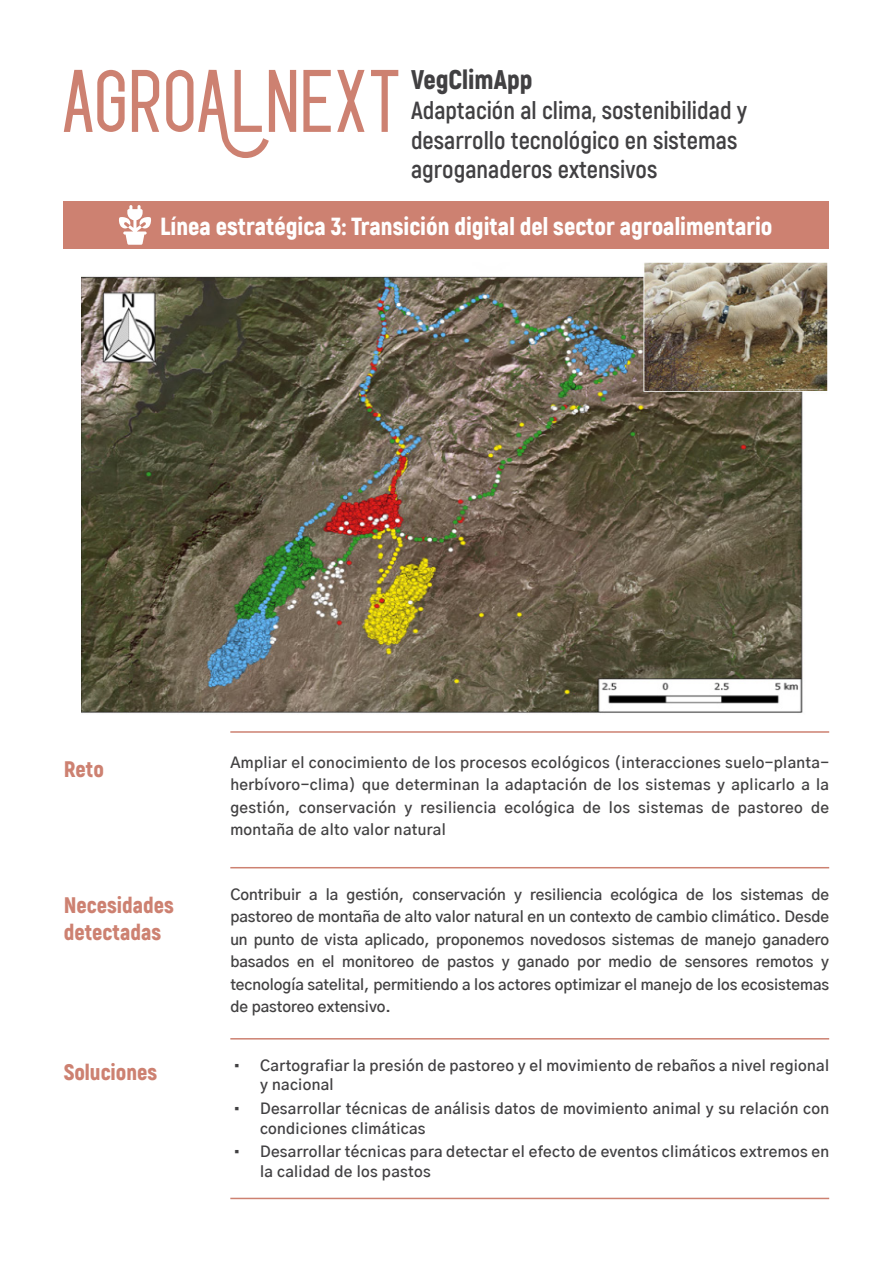
<style>
.page{position:relative;width:893px;height:1263px;background:#fff}
.page>*{position:absolute;margin:0;border:0;box-sizing:border-box;transform-origin:0 0}
.t1{font:900 27px "Akrobat";color:#414042}
.t2{font:700 24.75px/29.7px "Akrobat";color:#414042}
.t3{font:900 24.75px "Akrobat";color:#fff}
.t4{font:900 22.5px/27px "Akrobat";color:#cd8171}
.t5{font:600 15px/22.5px "Gothic A1";letter-spacing:.005em;color:#424142;text-align:justify}
.t6{font:600 15px/19.5px "Gothic A1";letter-spacing:.02em;color:#414042}
</style>
<div class="page">
<img style="left:82px;top:262px;width:746px;height:452px">
<hr style="left:230px;top:867px;width:599px;height:1px;background:#cd8171">
<hr style="left:230px;top:731px;width:599px;height:2px;background:#cd8171">
<hr style="left:230px;top:1038px;width:599px;height:1px;background:#cd8171">
<hr style="left:230px;top:1198px;width:599px;height:1px;background:#cd8171">
<svg style="left:64px;top:70px;width:61px;height:62px"></svg>
<svg style="left:132px;top:70px;width:27px;height:62px"></svg>
<svg style="left:166px;top:70px;width:130px;height:88px"></svg>
<svg style="left:303px;top:70px;width:28px;height:62px"></svg>
<svg style="left:337px;top:70px;width:28px;height:62px"></svg>
<svg style="left:371px;top:70px;width:27px;height:62px"></svg>
<div style="left:64px;top:201px;width:765px;height:48px;background:#cd8171"></div>
<svg style="left:119px;top:205px;width:32px;height:40px"></svg>
<p class="t1" style="left:411px;top:62px;width:123px">VegClimApp</p>
<p class="t2" style="left:411px;top:95px;width:338px">Adaptación al clima, sostenibilidad y desarrollo tecnológico en sistemas</p>
<p class="t2" style="left:411px;top:155px;width:248px">agroganaderos extensivos</p>
<p class="t3" style="left:160px;top:210px;width:614px">Línea estratégica 3: Transición digital del sector agroalimentario</p>
<p class="t4" style="left:64px;top:755px;width:42px">Reto</p>
<p class="t5" style="left:230px;top:750px;width:600px">Ampliar el conocimiento de los procesos ecológicos (interacciones suelo-planta&shy;herbívoro-clima) que determinan la adaptación de los sistemas y aplicarlo a la gestión, conservación y resiliencia ecológica de los sistemas de pastoreo de montaña de alto valor natural</p>
<p class="t4" style="left:64px;top:891px;width:112px">Necesidades detectadas</p>
<p class="t4" style="left:64px;top:1058px;width:95px">Soluciones</p>
<p class="t5" style="left:230px;top:882px;width:600px">Contribuir a la gestión, conservación y resiliencia ecológica de los sistemas de pastoreo de montaña de alto valor natural en un contexto de cambio climático. Desde un punto de vista aplicado, proponemos novedosos sistemas de manejo ganadero basados en el monitoreo de pastos y ganado por medio de sensores remotos y tecnología satelital, permitiendo a los actores optimizar el manejo de los ecosistemas de pastoreo extensivo.</p>
<p class="t6" style="left:260px;top:1055px;width:570px;text-indent:-27px">• Cartografiar la presión de pastoreo y el movimiento de rebaños a nivel regional y nacional</p>
<p class="t6" style="left:260px;top:1098px;width:570px;text-indent:-27px">• Desarrollar técnicas de análisis datos de movimiento animal y su relación con condiciones climáticas</p>
<p class="t6" style="left:260px;top:1141px;width:570px;text-indent:-27px">• Desarrollar técnicas para detectar el efecto de eventos climáticos extremos en la calidad de los pastos</p>
</div>
